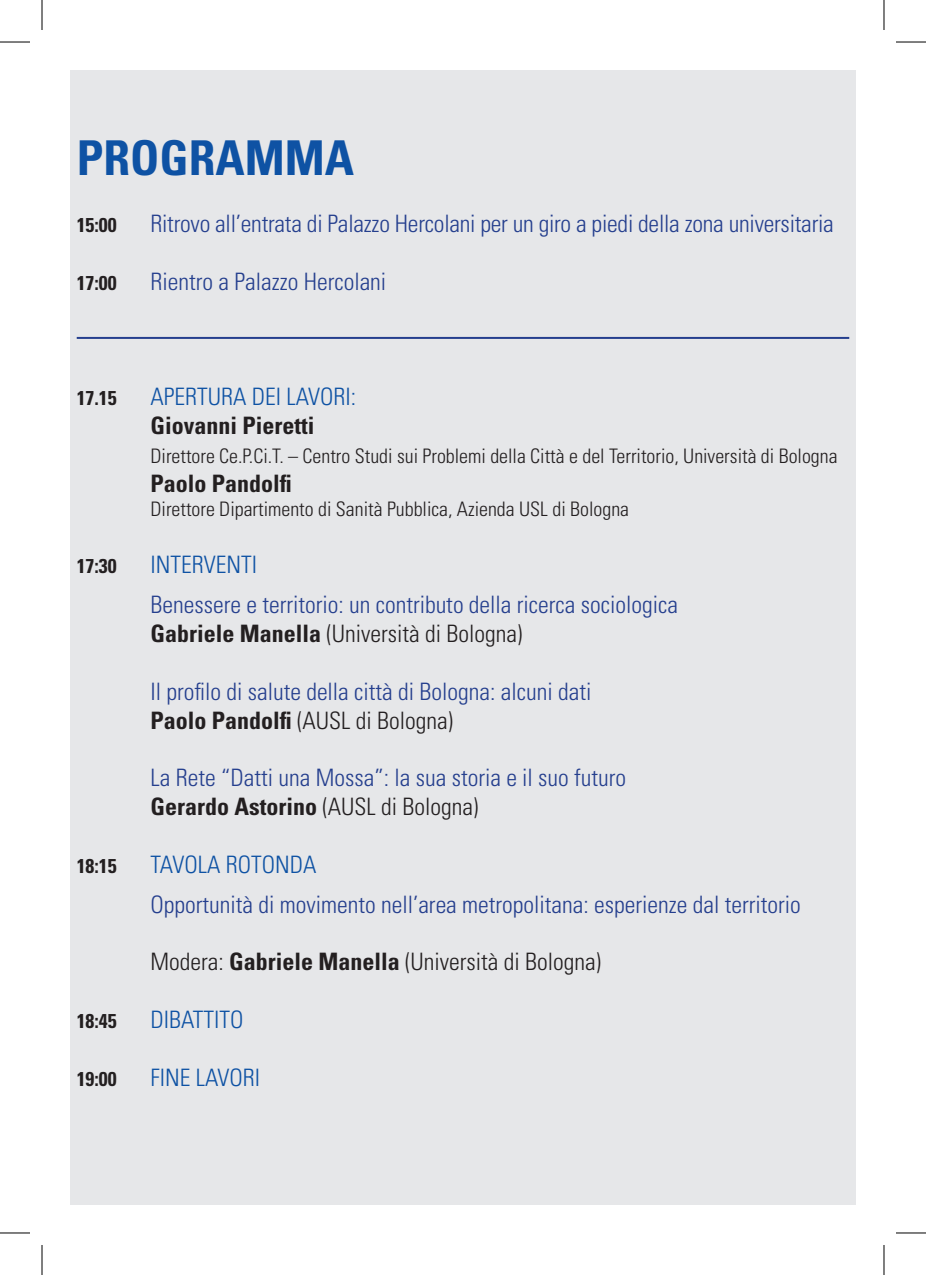
<style>
.page{position:relative;width:926px;height:1275px;background:#fff}
.page>*{position:absolute;margin:0;border:0;box-sizing:border-box;transform-origin:0 0}
.t1{font:700 condensed 48px "Univers LT Std";color:#0e52a4}
.t2{font:300 condensed 24px "Univers LT Std";color:#253f8e}
.t3{font:300 condensed 24px "Univers LT Std";color:#231f20}
.t4{font:300 condensed 24px "Univers LT Std";color:#0e52a4}
.t5{font:700 condensed 24px "Univers LT Std";color:#231f20}
.t6{font:300 condensed 20px "Univers LT Std";color:#231f20}
.t7{font:700 condensed 20px "Univers LT Std";color:#231f20}
.s1{font-weight:700}
.s2{font-weight:300}
</style>
<div class="page">
<div style="left:70px;top:70px;width:786px;height:1134px;background:#e6e7e9"></div>
<hr style="left:77px;top:337px;width:772px;height:2px;background:#253f8e">
<hr style="left:0;top:42px;width:30px;height:1px;background:#000">
<hr style="left:896px;top:42px;width:30px;height:1px;background:#000">
<hr style="left:0;top:1232px;width:30px;height:1px;background:#000">
<hr style="left:896px;top:1232px;width:30px;height:1px;background:#000">
<hr style="left:42px;top:0;width:1px;height:30px;background:#000">
<hr style="left:42px;top:1245px;width:1px;height:30px;background:#000">
<hr style="left:884px;top:0;width:1px;height:30px;background:#000">
<hr style="left:884px;top:1245px;width:1px;height:30px;background:#000">
<p class="t1" style="left:77px;top:128px;width:279px">PROGRAMMA</p>
<p class="t7" style="left:77px;top:213px;width:41px">15:00</p>
<p class="t2" style="left:150px;top:209px;width:685px">Ritrovo all’entrata di Palazzo Hercolani per un giro a piedi della zona universitaria</p>
<p class="t7" style="left:77px;top:270px;width:41px">17:00</p>
<p class="t2" style="left:150px;top:267px;width:237px">Rientro a Palazzo Hercolani</p>
<p class="t7" style="left:77px;top:386px;width:41px">17.15</p>
<p class="t4" style="left:150px;top:382px;width:207px">APERTURA DEI LAVORI:</p>
<p class="t5" style="left:150px;top:410px;width:166px">Giovanni Pieretti</p>
<p class="t6" style="left:150px;top:443px;width:689px">Direttore Ce.P.Ci.T. – Centro Studi sui Problemi della Città e del Territorio, Università di Bologna</p>
<p class="t5" style="left:150px;top:468px;width:143px">Paolo Pandolfi</p>
<p class="t6" style="left:150px;top:496px;width:480px">Direttore Dipartimento di Sanità Pubblica, Azienda USL di Bologna</p>
<p class="t7" style="left:77px;top:554px;width:41px">17:30</p>
<p class="t4" style="left:150px;top:550px;width:108px">INTERVENTI</p>
<p class="t2" style="left:150px;top:590px;width:529px">Benessere e territorio: un contributo della ricerca sociologica</p>
<p class="t3" style="left:150px;top:619px;width:373px"><span class="s1">Gabriele Manella</span> (Università di Bologna)</p>
<p class="t2" style="left:150px;top:677px;width:443px">Il profilo di salute della città di Bologna: alcuni dati</p>
<p class="t3" style="left:150px;top:705px;width:304px"><span class="s1">Paolo Pandolfi</span> (AUSL di Bologna)</p>
<p class="t2" style="left:150px;top:763px;width:477px">La Rete “Datti una Mossa”: la sua storia e il suo futuro</p>
<p class="t5" style="left:150px;top:791px;width:329px">Gerardo Astorino <span class="s2">(AUSL di Bologna)</span></p>
<p class="t7" style="left:77px;top:853px;width:41px">18:15</p>
<p class="t4" style="left:150px;top:849px;width:167px">TAVOLA ROTONDA</p>
<p class="t2" style="left:150px;top:890px;width:652px">Opportunità di movimento nell’area metropolitana: esperienze dal territorio</p>
<p class="t3" style="left:150px;top:947px;width:452px">Modera: <span class="s1">Gabriele Manella</span> (Università di Bologna)</p>
<p class="t7" style="left:77px;top:1008px;width:41px">18:45</p>
<p class="t4" style="left:150px;top:1005px;width:94px">DIBATTITO</p>
<p class="t7" style="left:77px;top:1066px;width:41px">19:00</p>
<p class="t4" style="left:150px;top:1062px;width:111px">FINE LAVORI</p>
</div>
